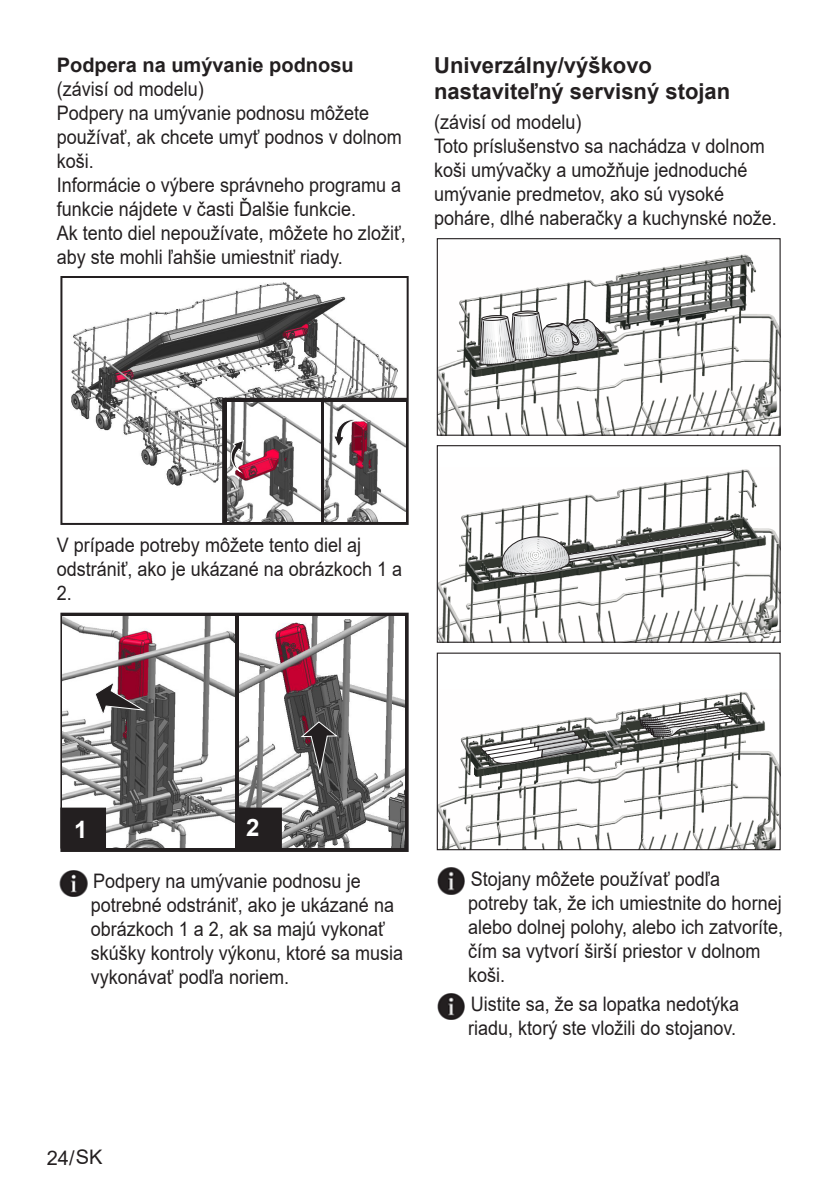
<style>
.page{position:relative;width:840px;height:1191px;background:#fff}
.page>*{position:absolute;margin:0;border:0;box-sizing:border-box;transform-origin:0 0}
.t1{font:700 24px "Arial";color:#fff}
.Baslik{font:700 22px/26.4px "Arial";color:#231f20}
.Yazi_alanlari{font:20px/24px "Arial";color:#231f20;scale:.9 1}
.Girintili_Yazi{font:20px/24px "Arial";color:#231f20;scale:.9 1}
.Alt_Baslik{font:700 20px "Arial";color:#231f20}
.Girintili_Yazi-2{font:20px "Arial";color:#231f20}
</style>
<div class="page">
<img style="left:438px;top:254px;width:340px;height:180px">
<svg style="left:479px;top:310px;width:126px;height:55px"></svg>
<div style="left:481px;top:315px;width:26px;height:6px;border:1px solid #231f20;border-radius:50%"></div>
<div style="left:436px;top:238px;width:344px;height:198px;border:1px solid #231f20"></div>
<img style="left:438px;top:469px;width:340px;height:172px">
<svg style="left:500px;top:529px;width:233px;height:46px"></svg>
<div style="left:436px;top:445px;width:344px;height:198px;border:1px solid #231f20"></div>
<img style="left:438px;top:692px;width:340px;height:156px">
<svg style="left:480px;top:730px;width:107px;height:39px"></svg>
<svg style="left:638px;top:707px;width:94px;height:30px"></svg>
<div style="left:436px;top:652px;width:344px;height:198px;border:1px solid #231f20"></div>
<img style="left:437px;top:867px;width:28px;height:27px">
<img style="left:437px;top:993px;width:28px;height:27px">
<img style="left:71px;top:276px;width:338px;height:229px">
<div style="left:60px;top:276px;width:348px;height:249px;border:2px solid #231f20"></div>
<div style="left:223px;top:399px;width:183px;height:123px;background:#231f20"></div>
<div style="left:222px;top:398px;width:185px;height:125px;border:2px solid #231f20"></div>
<img style="left:324px;top:402px;width:81px;height:120px">
<img style="left:227px;top:402px;width:93px;height:120px">
<svg style="left:231px;top:440px;width:13px;height:33px"></svg>
<svg style="left:332px;top:419px;width:29px;height:29px"></svg>
<svg style="left:63px;top:615px;width:342px;height:234px;fill:#231f20"></svg>
<div style="left:60px;top:612px;width:348px;height:240px;border:2px solid #231f20"></div>
<img style="left:63px;top:616px;width:171px;height:231px">
<img style="left:239px;top:617px;width:165px;height:230px">
<svg style="left:94px;top:680px;width:54px;height:37px"></svg>
<svg style="left:299px;top:720px;width:40px;height:57px;background:#5f5b5c"></svg>
<div style="left:61px;top:808px;width:44px;height:39px;background:#231f20"></div>
<div style="left:60px;top:807px;width:46px;height:41px;border:2px solid #231f20"></div>
<div style="left:237px;top:808px;width:44px;height:39px;background:#231f20"></div>
<div style="left:236px;top:807px;width:46px;height:41px;border:2px solid #231f20"></div>
<img style="left:59px;top:870px;width:29px;height:26px">
<p class="Alt_Baslik" style="left:57px;top:51px;width:298px">Podpera na umývanie podnosu</p>
<p class="Yazi_alanlari" style="left:57px;top:77px;width:165px">(závisí od modelu)</p>
<p class="Yazi_alanlari" style="left:57px;top:101px;width:384px">Podpery na umývanie podnosu môžete používať, ak chcete umyť podnos v dolnom koši.</p>
<p class="Yazi_alanlari" style="left:57px;top:173px;width:384px">Informácie o výbere správneho programu a funkcie nájdete v časti Ďalšie funkcie.</p>
<p class="Yazi_alanlari" style="left:57px;top:221px;width:389px">Ak tento diel nepoužívate, môžete ho zložiť, aby ste mohli ľahšie umiestniť riady.</p>
<p class="Baslik" style="left:434px;top:52px;width:297px">Univerzálny/výškovo nastaviteľný servisný stojan</p>
<p class="Yazi_alanlari" style="left:434px;top:110px;width:165px">(závisí od modelu)</p>
<p class="Yazi_alanlari" style="left:434px;top:134px;width:382px">Toto príslušenstvo sa nachádza v dolnom koši umývačky a umožňuje jednoduché umývanie predmetov, ako sú vysoké poháre, dlhé naberačky a kuchynské nože.</p>
<p class="Yazi_alanlari" style="left:57px;top:533px;width:385px">V prípade potreby môžete tento diel aj odstrániť, ako je ukázané na obrázkoch 1 a<br>2.</p>
<p class="t1" style="left:74px;top:812px;width:15px">1</p>
<p class="t1" style="left:246px;top:810px;width:15px">2</p>
<p class="Girintili_Yazi" style="left:91px;top:869px;width:348px">Podpery na umývanie podnosu je potrebné odstrániť, ako je ukázané na obrázkoch 1 a 2, ak sa majú vykonať skúšky kontroly výkonu, ktoré sa musia vykonávať podľa noriem.</p>
<p class="Girintili_Yazi-2" style="left:47px;top:1143px;width:57px">24/SK</p>
<p class="Girintili_Yazi" style="left:468px;top:866px;width:351px">Stojany môžete používať podľa<br>potreby tak, že ich umiestnite do hornej alebo dolnej polohy, alebo ich zatvoríte, čím sa vytvorí širší priestor v dolnom koši.</p>
<p class="Girintili_Yazi" style="left:468px;top:992px;width:302px">Uistite sa, že sa lopatka nedotýka riadu, ktorý ste vložili do stojanov.</p>
</div>
